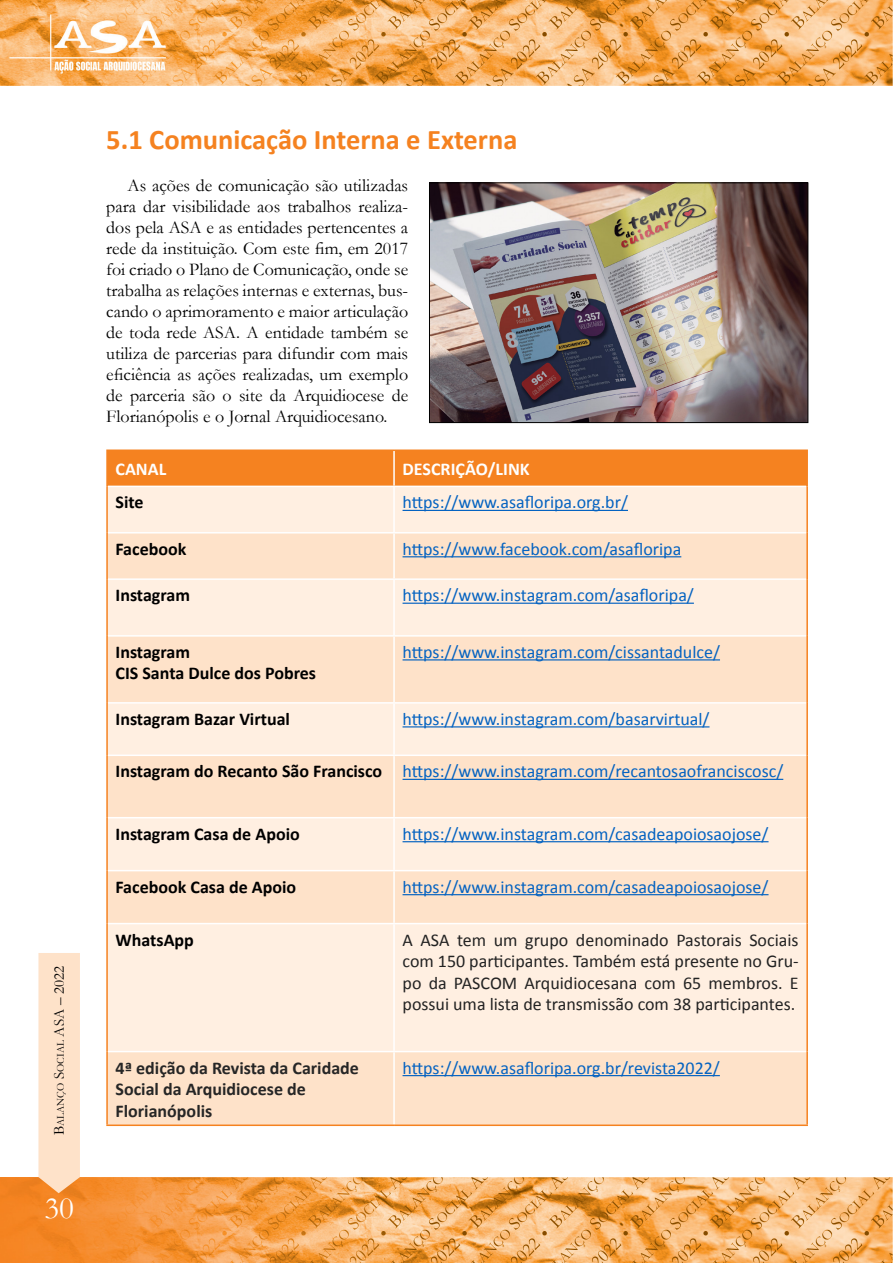
<style>
.page{position:relative;width:893px;height:1263px;background:#fff}
.page>*{position:absolute;margin:0;border:0;box-sizing:border-box;transform-origin:0 0}
.t1{font:31.5px "Garamond";color:#fff}
.t2{font:700 28.5px "Calibri";color:#f58220}
.t3{font:18px/21px "Garamond";color:#000;text-align:justify}
.t4{font:18px "Calibri";color:#0563c1}
.t5{font:18px/21.6px "Calibri";color:#222;text-align:justify}
.t6{font:700 18px/21.6px "Calibri";color:#000}
.t7{font:700 18px/21.6px "Calibri";color:#262626}
.t8{font:700 18px "Calibri";color:#fff}
.t9{font:10.5px "Garamond";color:#000}
.s1{font-size:15px}
.s2{font-weight:700;color:#000}
</style>
<div class="page">
<img style="left:0;top:1178px;width:893px;height:85px">
<svg style="left:38px;top:953px;width:42px;height:240px;background:#fddfc4"></svg>
<img style="left:0;top:0;width:892px;height:85px">
<div style="left:108px;top:451px;width:698px;height:35px;background:#f58220"></div>
<div style="left:108px;top:487px;width:698px;height:45px;background:#ffefe1"></div>
<svg style="left:108px;top:533px;width:698px;height:591px;background:#fde8d4"></svg>
<hr style="left:393px;top:451px;width:2px;height:35px;background:#fff">
<hr style="left:393px;top:487px;width:2px;height:45px;background:#fff">
<hr style="left:393px;top:533px;width:2px;height:45px;background:#fff">
<hr style="left:108px;top:578px;width:286px;height:2px;background:#fff">
<hr style="left:394px;top:578px;width:412px;height:2px;background:#fff">
<hr style="left:393px;top:580px;width:2px;height:55px;background:#fff">
<hr style="left:108px;top:635px;width:286px;height:2px;background:#fff">
<hr style="left:394px;top:635px;width:412px;height:2px;background:#fff">
<hr style="left:393px;top:637px;width:2px;height:65px;background:#fff">
<hr style="left:108px;top:702px;width:286px;height:2px;background:#fff">
<hr style="left:394px;top:702px;width:412px;height:2px;background:#fff">
<hr style="left:393px;top:704px;width:2px;height:50px;background:#fff">
<hr style="left:108px;top:754px;width:286px;height:2px;background:#fff">
<hr style="left:394px;top:754px;width:412px;height:2px;background:#fff">
<hr style="left:393px;top:756px;width:2px;height:61px;background:#fff">
<hr style="left:108px;top:817px;width:286px;height:1px;background:#fff">
<hr style="left:394px;top:817px;width:412px;height:1px;background:#fff">
<hr style="left:393px;top:818px;width:2px;height:52px;background:#fff">
<hr style="left:108px;top:870px;width:286px;height:1px;background:#fff">
<hr style="left:394px;top:870px;width:412px;height:1px;background:#fff">
<hr style="left:393px;top:871px;width:2px;height:52px;background:#fff">
<hr style="left:108px;top:923px;width:286px;height:1px;background:#fff">
<hr style="left:394px;top:923px;width:412px;height:1px;background:#fff">
<hr style="left:393px;top:924px;width:2px;height:127px;background:#fff">
<hr style="left:108px;top:1051px;width:286px;height:1px;background:#fff">
<hr style="left:394px;top:1051px;width:412px;height:1px;background:#fff">
<hr style="left:393px;top:1052px;width:2px;height:72px;background:#fff">
<hr style="left:106px;top:449px;width:288px;height:2px;background:#f58220">
<hr style="left:106px;top:451px;width:2px;height:35px;background:#f58220">
<hr style="left:394px;top:449px;width:414px;height:2px;background:#f58220">
<hr style="left:806px;top:451px;width:2px;height:35px;background:#f58220">
<hr style="left:106px;top:486px;width:2px;height:47px;background:#f58220">
<hr style="left:806px;top:486px;width:2px;height:47px;background:#f58220">
<hr style="left:106px;top:533px;width:2px;height:46px;background:#f58220">
<hr style="left:806px;top:533px;width:2px;height:46px;background:#f58220">
<hr style="left:106px;top:579px;width:2px;height:57px;background:#f58220">
<hr style="left:806px;top:579px;width:2px;height:57px;background:#f58220">
<hr style="left:106px;top:636px;width:2px;height:67px;background:#f58220">
<hr style="left:806px;top:636px;width:2px;height:67px;background:#f58220">
<hr style="left:106px;top:703px;width:2px;height:52px;background:#f58220">
<hr style="left:806px;top:703px;width:2px;height:52px;background:#f58220">
<hr style="left:106px;top:755px;width:2px;height:63px;background:#f58220">
<hr style="left:806px;top:755px;width:2px;height:63px;background:#f58220">
<hr style="left:106px;top:818px;width:2px;height:53px;background:#f58220">
<hr style="left:806px;top:818px;width:2px;height:53px;background:#f58220">
<hr style="left:106px;top:871px;width:2px;height:52px;background:#f58220">
<hr style="left:806px;top:871px;width:2px;height:52px;background:#f58220">
<hr style="left:106px;top:923px;width:2px;height:128px;background:#f58220">
<hr style="left:806px;top:923px;width:2px;height:128px;background:#f58220">
<hr style="left:106px;top:1051px;width:2px;height:73px;background:#f58220">
<hr style="left:806px;top:1051px;width:2px;height:73px;background:#f58220">
<hr style="left:106px;top:1124px;width:288px;height:2px;background:#f58220">
<hr style="left:394px;top:1124px;width:414px;height:2px;background:#f58220">
<hr style="left:403px;top:510px;width:225px;height:1px;background:#0563c1">
<hr style="left:403px;top:556px;width:278px;height:1px;background:#0563c1">
<hr style="left:403px;top:603px;width:291px;height:1px;background:#0563c1">
<hr style="left:403px;top:659px;width:317px;height:1px;background:#0563c1">
<hr style="left:403px;top:726px;width:306px;height:1px;background:#0563c1">
<hr style="left:403px;top:779px;width:380px;height:1px;background:#0563c1">
<hr style="left:403px;top:841px;width:365px;height:1px;background:#0563c1">
<hr style="left:403px;top:894px;width:365px;height:1px;background:#0563c1">
<hr style="left:403px;top:1075px;width:317px;height:1px;background:#0563c1">
<img style="left:431px;top:184px;width:375px;height:237px">
<div style="left:429px;top:182px;width:379px;height:241px;border:1px solid #000"></div>
<p class="t9" style="left:53px;top:1135px;width:171px;rotate:-90deg"><span class="s1">B</span>alanço <span class="s1">S</span>ocial <span class="s1">ASA – 2022</span></p>
<h1 class="t1" style="left:44px;top:1186px;width:31px">30</h1>
<h2 class="t2" style="left:106px;top:121px;width:413px">5.1 Comunicação Interna e Externa</h2>
<p class="t3" style="left:106px;top:175px;width:303px;text-indent:21px">As ações de comunicação são utilizadas para dar visibilidade aos trabalhos realiza&shy;dos pela ASA e as entidades pertencentes a rede da instituição. Com este fim, em 2017 foi criado o Plano de Comunicação, onde se trabalha as relações internas e externas, bus&shy;cando o aprimoramento e maior articulação de toda rede ASA. A entidade também se utiliza de parcerias para difundir com mais eficiência as ações realizadas, um exemplo de parceria são o site da Arquidiocese de Florianópolis e o Jornal Arquidiocesano.</p>
<p class="t8" style="left:116px;top:458px;width:52px">CANAL</p>
<p class="t8" style="left:403px;top:458px;width:129px">DESCRIÇÃO/LINK</p>
<p class="t6" style="left:116px;top:492px;width:30px">Site</p>
<p class="t4" style="left:403px;top:491px;width:227px">https://www.asafloripa.org.br/</p>
<p class="t6" style="left:116px;top:538px;width:72px">Facebook</p>
<p class="t4" style="left:403px;top:537px;width:280px">https://www.facebook.com/asafloripa</p>
<p class="t6" style="left:116px;top:584px;width:76px">Instagram</p>
<p class="t4" style="left:403px;top:584px;width:293px">https://www.instagram.com/asafloripa/</p>
<p class="t6" style="left:116px;top:641px;width:202px">Instagram<br>CIS Santa Dulce dos Pobres</p>
<p class="t4" style="left:403px;top:640px;width:319px">https://www.instagram.com/cissantadulce/</p>
<p class="t6" style="left:116px;top:708px;width:176px">Instagram Bazar Virtual</p>
<p class="t4" style="left:403px;top:707px;width:308px">https://www.instagram.com/basarvirtual/</p>
<p class="t4" style="left:116px;top:760px;width:669px"><span class="s2">Instagram do Recanto São Francisco</span> https://www.instagram.com/recantosaofranciscosc/</p>
<p class="t6" style="left:116px;top:823px;width:186px">Instagram Casa de Apoio</p>
<p class="t4" style="left:403px;top:822px;width:367px">https://www.instagram.com/casadeapoiosaojose/</p>
<p class="t6" style="left:116px;top:876px;width:182px">Facebook Casa de Apoio</p>
<p class="t4" style="left:403px;top:875px;width:367px">https://www.instagram.com/casadeapoiosaojose/</p>
<p class="t6" style="left:116px;top:929px;width:80px">WhatsApp</p>
<p class="t5" style="left:403px;top:929px;width:398px">A ASA tem um grupo denominado Pastorais Sociais com 150 participantes. Também está presente no Gru&shy;po da PASCOM Arquidiocesana com 65 membros. E possui uma lista de transmissão com 38 participantes.</p>
<p class="t7" style="left:116px;top:1057px;width:245px">4ª edição da Revista da Caridade<br>Social da Arquidiocese de<br>Florianópolis</p>
<p class="t4" style="left:403px;top:1056px;width:319px">https://www.asafloripa.org.br/revista2022/</p>
</div>
